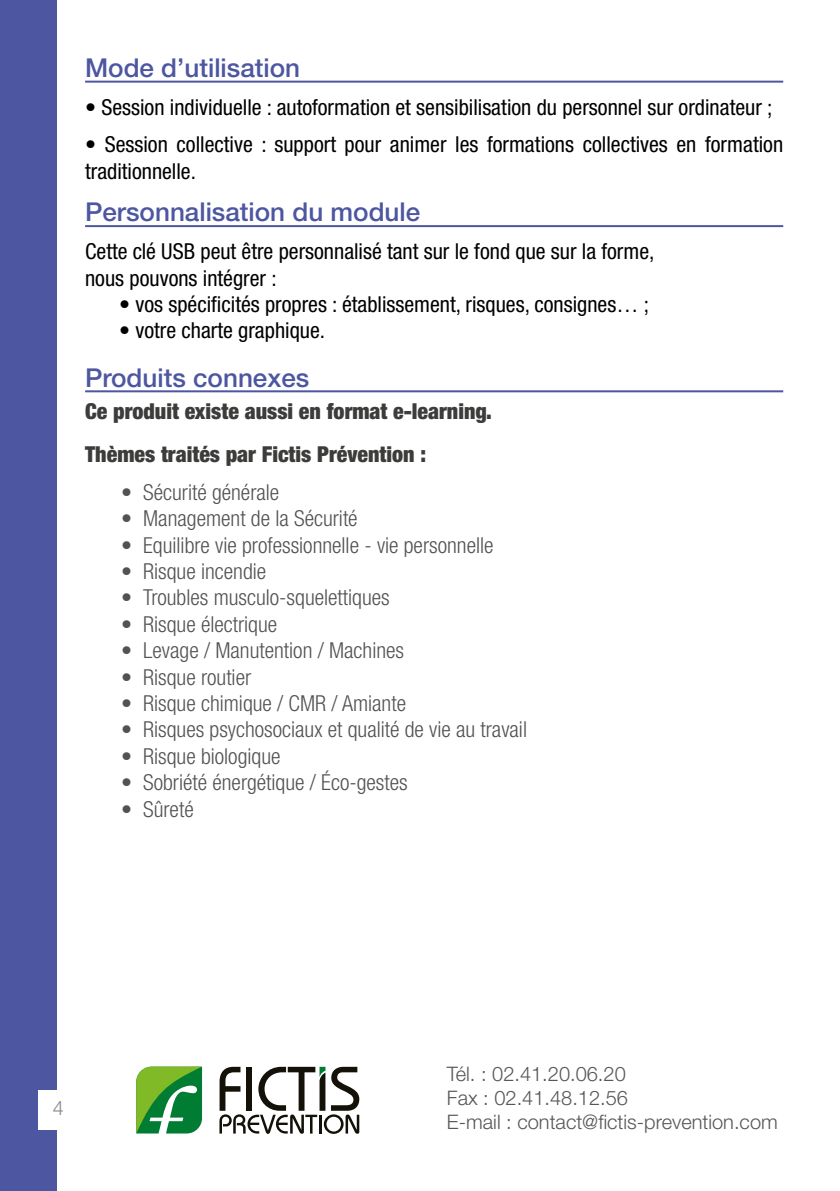
<style>
.page{position:relative;width:840px;height:1191px;background:#fff}
.page>*{position:absolute;margin:0;border:0;box-sizing:border-box;transform-origin:0 0}
.t1{font:500 26px "Helvetica Neue";color:#4d56a1}
.t2{font:condensed 22px/26.4px "Helvetica Neue";color:#000}
.t3{font:300 condensed 22px "Helvetica Neue";color:#525251}
.t4{font:900 condensed 22px/43.4px "Helvetica Neue LT Std";color:#3c3c3b}
.t5{font:300 20px/24px "Helvetica Neue LT Std";color:#575756}
.t6{font:300 20px "Helvetica Neue LT Std";color:#878787}
</style>
<div class="page">
<div style="left:0;top:0;width:57px;height:1191px;background:#4d56a1"></div>
<div style="left:38px;top:1089px;width:37px;height:40px;background:#fff"></div>
<hr style="left:85px;top:81px;width:697px;height:2px;background:#4d56a1">
<hr style="left:85px;top:225px;width:697px;height:2px;background:#4d56a1">
<hr style="left:85px;top:390px;width:697px;height:2px;background:#4d56a1">
<svg style="left:136px;top:1066px;width:66px;height:67px;background:#4ea34a"></svg>
<svg style="left:219px;top:1066px;width:140px;height:67px"></svg>
<p class="t1" style="left:85px;top:52px;width:216px">Mode d’utilisation</p>
<p class="t2" style="left:85px;top:94px;width:688px">• Session individuelle : autoformation et sensibilisation du personnel sur ordinateur ;</p>
<p class="t2" style="left:85px;top:131px;width:699px">• Session collective : support pour animer les formations collectives en formation traditionnelle.</p>
<p class="t1" style="left:85px;top:197px;width:336px">Personnalisation du module</p>
<p class="t2" style="left:85px;top:238px;width:570px">Cette clé USB peut être personnalisé tant sur le fond que sur la forme, nous pouvons intégrer :</p>
<p class="t2" style="left:119px;top:291px;width:531px">• vos spécificités propres : établissement, risques, consignes… ;</p>
<p class="t2" style="left:119px;top:317px;width:207px">• votre charte graphique.</p>
<p class="t1" style="left:85px;top:362px;width:225px">Produits connexes</p>
<p class="t4" style="left:85px;top:388px;width:408px">Ce produit existe aussi en format e-learning.<br>Thèmes traités par Fictis Prévention :</p>
<p class="t3" style="left:121px;top:479px;width:159px">• Sécurité générale</p>
<p class="t3" style="left:121px;top:505px;width:238px">• Management de la Sécurité</p>
<p class="t3" style="left:121px;top:532px;width:373px">• Equilibre vie professionnelle - vie personnelle</p>
<p class="t3" style="left:121px;top:558px;width:146px">• Risque incendie</p>
<p class="t3" style="left:121px;top:585px;width:270px">• Troubles musculo-squelettiques</p>
<p class="t3" style="left:121px;top:611px;width:157px">• Risque électrique</p>
<p class="t3" style="left:121px;top:637px;width:284px">• Levage / Manutention / Machines</p>
<p class="t3" style="left:121px;top:664px;width:131px">• Risque routier</p>
<p class="t3" style="left:121px;top:690px;width:286px">• Risque chimique / CMR / Amiante</p>
<p class="t3" style="left:121px;top:717px;width:407px">• Risques psychosociaux et qualité de vie au travail</p>
<p class="t3" style="left:121px;top:743px;width:161px">• Risque biologique</p>
<p class="t3" style="left:121px;top:769px;width:288px">• Sobriété énergétique / Éco-gestes</p>
<p class="t3" style="left:121px;top:796px;width:74px">• Sûreté</p>
<p class="t6" style="left:53px;top:1095px;width:13px">4</p>
<p class="t5" style="left:446px;top:1061px;width:332px">Tél. : 02.41.20.06.20<br>Fax : 02.41.48.12.56<br>E-mail : contact@fictis-prevention.com</p>
</div>
